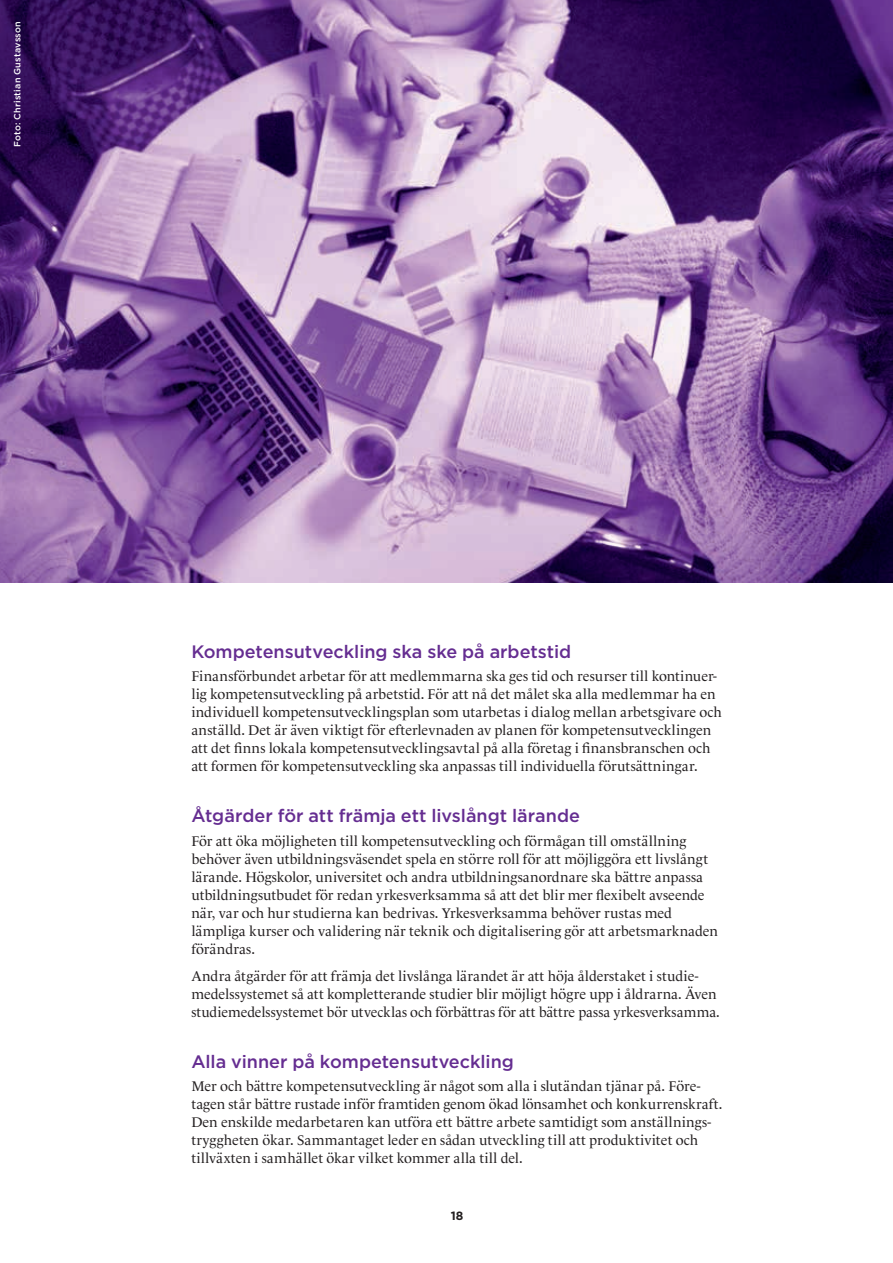
<style>
.page{position:relative;width:893px;height:1263px;background:#fff}
.page>*{position:absolute;margin:0;border:0;box-sizing:border-box;transform-origin:0 0}
.t1{font:500 18px "Gotham";color:#652d91}
.t2{font:14.25px/18px "Le Monde Livre";letter-spacing:.005em;color:#231f20}
.t3{font:700 12px "Gotham";color:#231f20}
.t4{font:500 9px "Gotham";letter-spacing:.025em;color:#fff}
</style>
<div class="page">
<img style="left:0;top:0;width:893px;height:583px">
<p class="t4" style="left:12px;top:147px;width:127px;rotate:-90deg">Foto: Christian Gustavsson</p>
<p class="t1" style="left:191px;top:642px;width:381px">Kompetensutveckling ska ske på arbetstid</p>
<p class="t2" style="left:191px;top:667px;width:532px">Finansförbundet arbetar för att medlemmarna ska ges tid och resurser till kontinuer&shy;lig kompetensutveckling på arbetstid. För att nå det målet ska alla medlemmar ha en individuell kompetensutvecklingsplan som utarbetas i dialog mellan arbetsgivare och anställd. Det är även viktigt för efterlevnaden av planen för kompetensutvecklingen att det finns lokala kompetensutvecklingsavtal på alla företag i finansbranschen och att formen för kompetensutveckling ska anpassas till individuella förutsättningar.</p>
<p class="t1" style="left:191px;top:806px;width:390px">Åtgärder för att främja ett livslångt lärande</p>
<p class="t2" style="left:191px;top:832px;width:528px">För att öka möjligheten till kompetensutveckling och förmågan till omställning behöver även utbildningsväsendet spela en större roll för att möjliggöra ett livslångt lärande. Högskolor, universitet och andra utbildningsanordnare ska bättre anpassa utbildningsutbudet för redan yrkesverksamma så att det blir mer flexibelt avseende när, var och hur studierna kan bedrivas. Yrkesverksamma behöver rustas med lämpliga kurser och validering när teknik och digitalisering gör att arbetsmarknaden förändras.</p>
<p class="t2" style="left:191px;top:967px;width:530px">Andra åtgärder för att främja det livslånga lärandet är att höja ålderstaket i studie&shy;medelssystemet så att kompletterande studier blir möjligt högre upp i åldrarna. Även studiemedelssystemet bör utvecklas och förbättras för att bättre passa yrkesverksamma.</p>
<p class="t1" style="left:191px;top:1051px;width:324px">Alla vinner på kompetensutveckling</p>
<p class="t2" style="left:191px;top:1077px;width:533px">Mer och bättre kompetensutveckling är något som alla i slutändan tjänar på. Före&shy;tagen står bättre rustade inför framtiden genom ökad lönsamhet och konkurrenskraft.<br>Den enskilde medarbetaren kan utföra ett bättre arbete samtidigt som anställnings&shy;tryggheten ökar. Sammantaget leder en sådan utveckling till att produktivitet och tillväxten i samhället ökar vilket kommer alla till del.</p>
<p class="t3" style="left:451px;top:1208px;width:14px">18</p>
</div>
